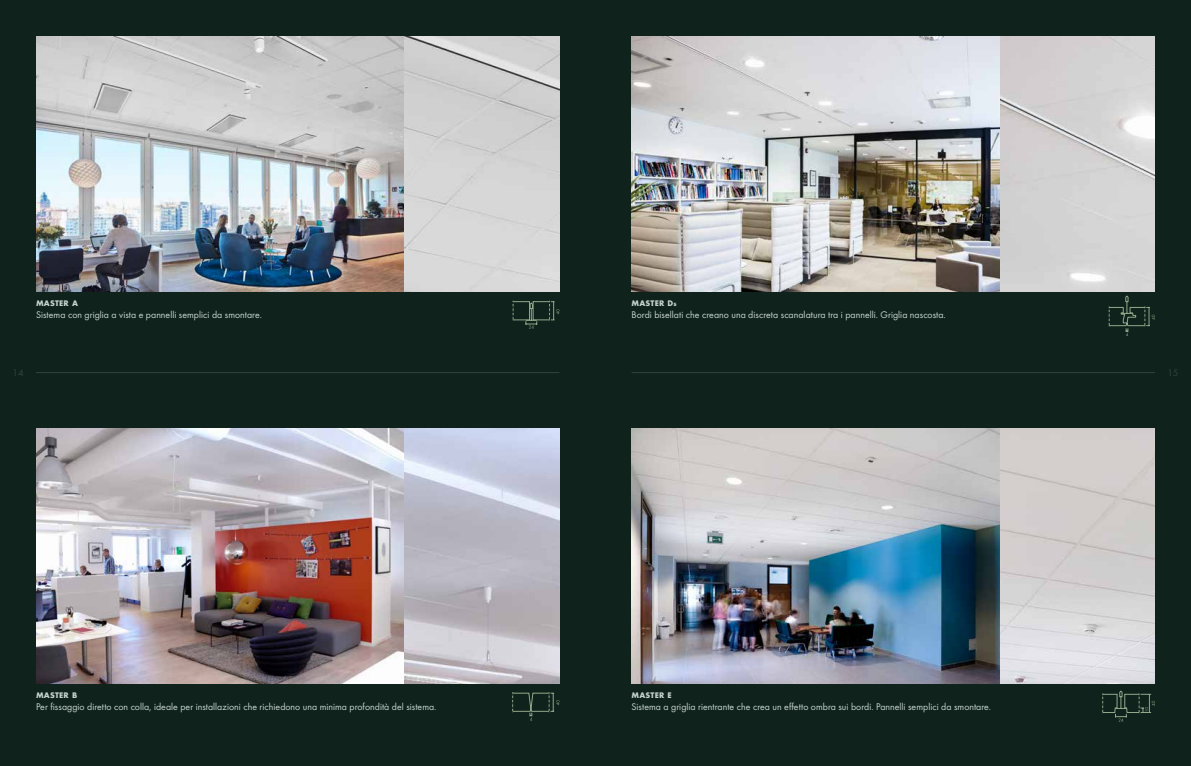
<style>
.page{position:relative;width:1191px;height:766px;background:#fff}
.page>*{position:absolute;margin:0;border:0;box-sizing:border-box;transform-origin:0 0}
.t1{font:10px "Futura Boo";letter-spacing:.005em;color:#c7d4ce}
.t2{font:10px "Futura Boo";color:#2f473c}
.t3{font:700 8.4px "Futura";color:#c7d4ce}
.s1{font-size:7px}
</style>
<div class="page">
<div style="left:0;top:0;width:1191px;height:765px;background:#0f221c"></div>
<img style="left:36px;top:36px;width:523px;height:255px">
<img style="left:631px;top:36px;width:524px;height:255px">
<img style="left:631px;top:428px;width:524px;height:255px">
<hr style="left:36px;top:372px;width:523px;height:1px;background:#2f473c">
<hr style="left:631px;top:372px;width:524px;height:1px;background:#2f473c">
<svg style="left:512px;top:300px;width:47px;height:28px"></svg>
<svg style="left:1108px;top:295px;width:47px;height:41px"></svg>
<svg style="left:1102px;top:690px;width:53px;height:31px"></svg>
<img style="left:36px;top:428px;width:523px;height:255px">
<svg style="left:512px;top:692px;width:47px;height:28px"></svg>
<p class="t3" style="left:36px;top:297px;width:7px">MASTER</p>
<p class="t3" style="left:72px;top:297px;width:7px">A</p>
<p class="t1" style="left:36px;top:308px;width:227px">Sistema con griglia a vista e pannelli semplici da smontare.</p>
<p class="t3" style="left:631px;top:297px;width:7px">MASTER</p>
<p class="t3" style="left:667px;top:297px;width:11px">D<span class="s1">s</span></p>
<p class="t1" style="left:631px;top:308px;width:316px">Bordi bisellati che creano una discreta scanalatura tra i pannelli. Griglia nascosta.</p>
<p class="t2" style="left:12px;top:366px;width:13px">14</p>
<p class="t2" style="left:1167px;top:366px;width:13px">15</p>
<p class="t3" style="left:36px;top:689px;width:7px">MASTER</p>
<p class="t3" style="left:72px;top:689px;width:6px">B</p>
<p class="t1" style="left:36px;top:700px;width:402px">Per fissaggio diretto con colla, ideale per installazioni che richiedono una minima profondità del sistema.</p>
<p class="t3" style="left:631px;top:689px;width:7px">MASTER</p>
<p class="t3" style="left:667px;top:689px;width:5px">E</p>
<p class="t1" style="left:631px;top:700px;width:361px">Sistema a griglia rientrante che crea un effetto ombra sui bordi. Pannelli semplici da smontare.</p>
</div>
